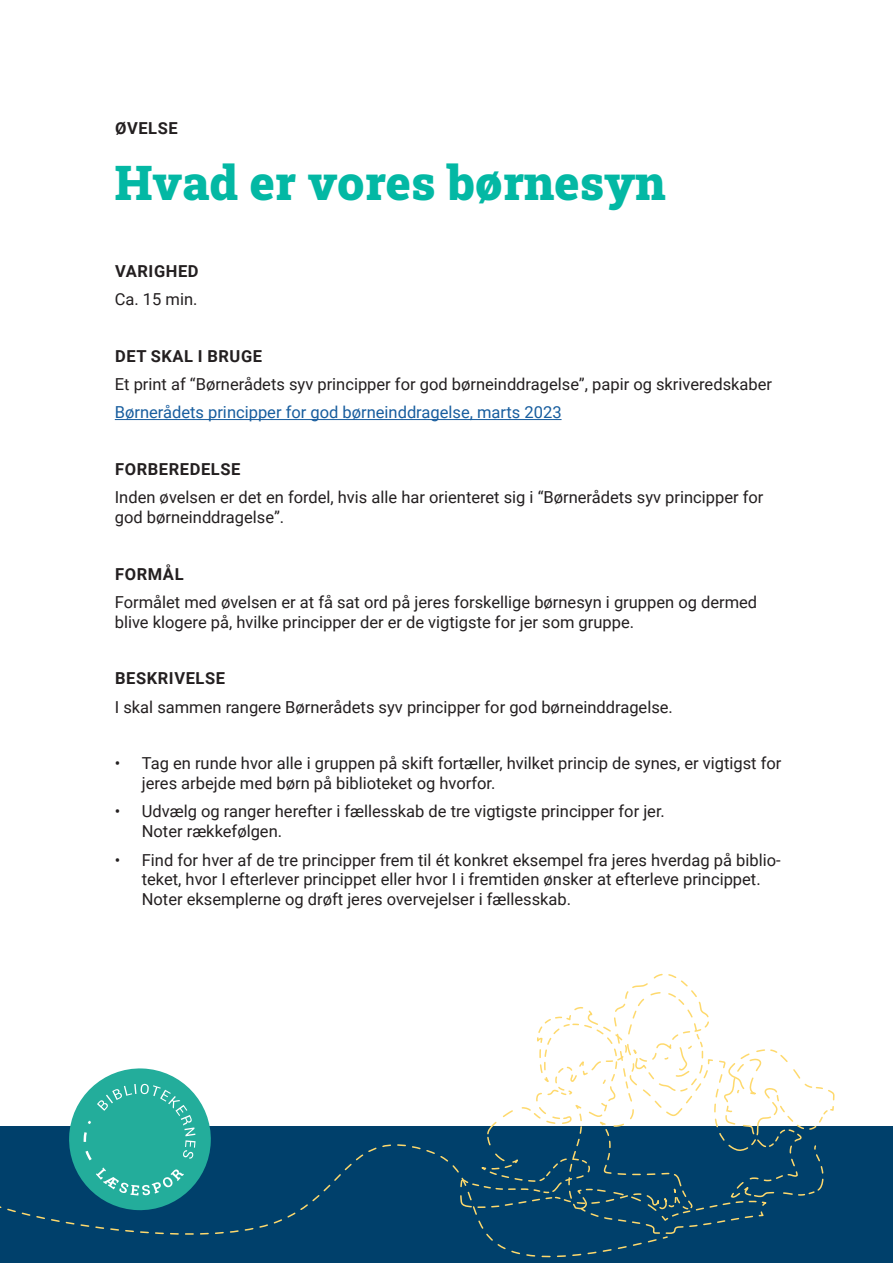
<style>
.page{position:relative;width:893px;height:1263px;background:#fff}
.page>*{position:absolute;margin:0;border:0;box-sizing:border-box;transform-origin:0 0}
.t1{font:48px "Roboto Slab";color:#03b8a4}
.brødtekst{font:16.5px/19.8px "Roboto";color:#231f20}
.underoverskrift{font:700 16.5px "Roboto";letter-spacing:.035em;color:#231f20}
.brødtekst-2{font:16.5px "Roboto";color:#175d9e}
</style>
<div class="page">
<div style="left:0;top:1127px;width:893px;height:136px;background:#00406b"></div>
<svg style="left:0;top:1068px;width:273px;height:167px"></svg>
<hr style="left:115px;top:419px;width:447px;height:1px;background:#175d9e">
<svg style="left:623px;top:973px;width:212px;height:223px"></svg>
<svg style="left:286px;top:1005px;width:502px;height:253px"></svg>
<p class="underoverskrift" style="left:115px;top:117px;width:64px">ØVELSE</p>
<p class="t1" style="left:115px;top:150px;width:552px">Hvad er vores børnesyn</p>
<p class="underoverskrift" style="left:115px;top:259px;width:85px">VARIGHED</p>
<p class="brødtekst" style="left:115px;top:289px;width:84px">Ca. 15 min.</p>
<p class="underoverskrift" style="left:115px;top:344px;width:149px">DET SKAL I BRUGE</p>
<p class="brødtekst" style="left:115px;top:374px;width:659px">Et print af “Børnerådets syv principper for god børneinddragelse”, papir og skriveredskaber</p>
<p class="brødtekst-2" style="left:115px;top:401px;width:448px">Børnerådets principper for god børneinddragelse, marts 2023</p>
<p class="underoverskrift" style="left:115px;top:457px;width:127px">FORBEREDELSE</p>
<p class="brødtekst" style="left:115px;top:487px;width:650px">Inden øvelsen er det en fordel, hvis alle har orienteret sig i “Børnerådets syv principper for god børneinddragelse”.</p>
<p class="underoverskrift" style="left:115px;top:562px;width:70px">FORMÅL</p>
<p class="brødtekst" style="left:115px;top:592px;width:644px">Formålet med øvelsen er at få sat ord på jeres forskellige børnesyn i gruppen og dermed blive klogere på, hvilke principper der er de vigtigste for jer som gruppe.</p>
<p class="underoverskrift" style="left:115px;top:667px;width:112px">BESKRIVELSE</p>
<p class="brødtekst" style="left:115px;top:696px;width:560px">I skal sammen rangere Børnerådets syv principper for god børneinddragelse.</p>
<p class="brødtekst" style="left:142px;top:753px;width:641px;text-indent:-27px">• Tag en runde hvor alle i gruppen på skift fortæller, hvilket princip de synes, er vigtigst for jeres arbejde med børn på biblioteket og hvorfor.</p>
<p class="brødtekst" style="left:142px;top:801px;width:525px;text-indent:-27px">• Udvælg og ranger herefter i fællesskab de tre vigtigste principper for jer.<br>Noter rækkefølgen.</p>
<p class="brødtekst" style="left:142px;top:849px;width:640px;text-indent:-27px">• Find for hver af de tre principper frem til ét konkret eksempel fra jeres hverdag på biblio&shy;teket, hvor I efterlever princippet eller hvor I i fremtiden ønsker at efterleve princippet.<br>Noter eksemplerne og drøft jeres overvejelser i fællesskab.</p>
</div>
